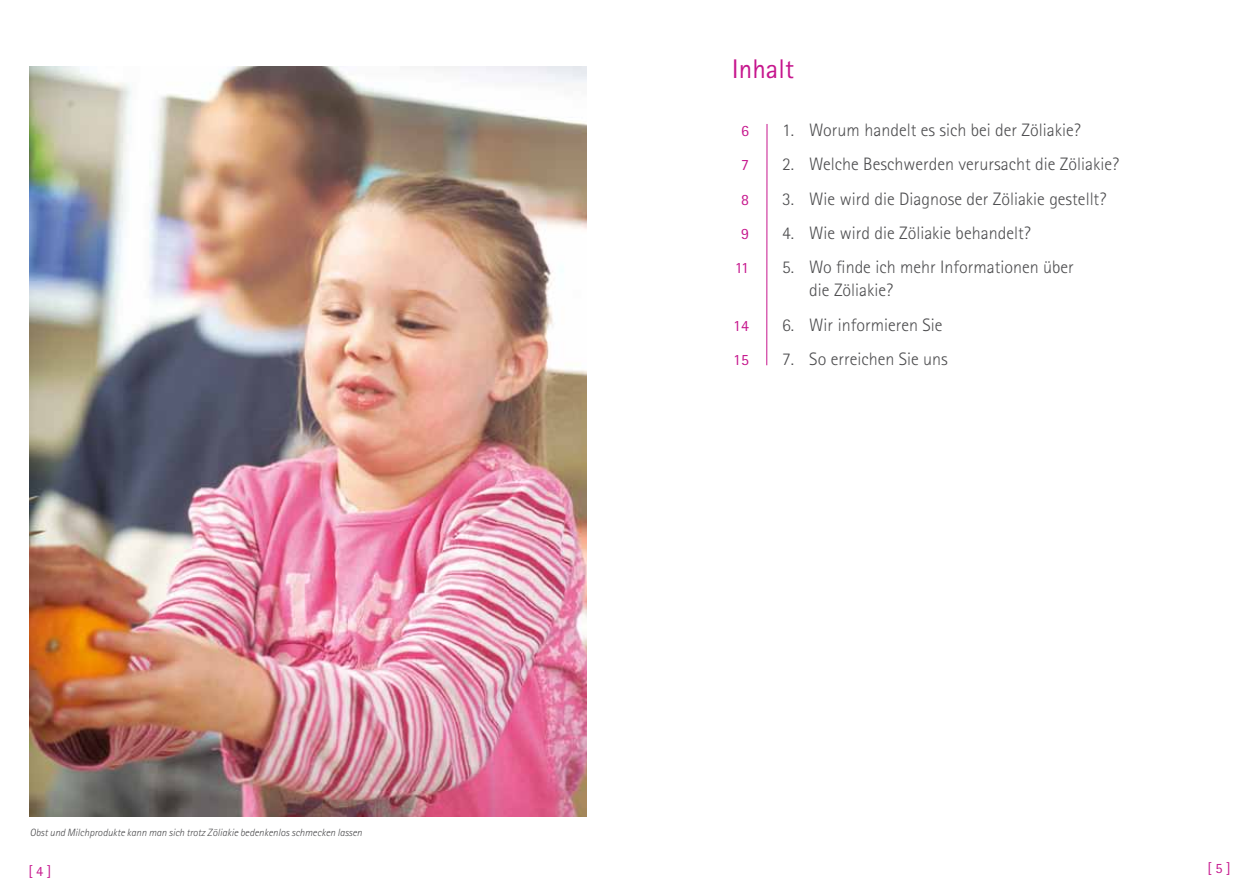
<style>
.page{position:relative;width:1259px;height:893px;background:#fff}
.page>*{position:absolute;margin:0;border:0;box-sizing:border-box;transform-origin:0 0}
.t1{font:27px "Rotis Sans Serif Pro";color:#c6168d}
.t2{font:300 18px/23px "Rotis Sans Serif Pro";color:#4d4d4f}
.t3{font:15.75px/34.5px "Rotis Sans Serif Pro";color:#c6168d;text-align:center}
.t4{font:14.25px "Rotis Sans Serif Pro";color:#c6168d}
.t5{font:italic 300 10.5px "Rotis Sans Serif Pro";color:#4d4d4f}
</style>
<div class="page">
<hr style="left:766px;top:124px;width:1px;height:241px;background:#c6168d">
<img style="left:30px;top:67px;width:557px;height:749px">
<p class="t5" style="left:30px;top:826px;width:334px">Obst und Milchprodukte kann man sich trotz Zöliakie bedenkenlos schmecken lassen</p>
<p class="t4" style="left:28px;top:863px;width:24px">[ 4 ]</p>
<h1 class="t1" style="left:732px;top:53px;width:63px">Inhalt</h1>
<p class="t3" style="left:735px;top:113px;width:16px">6<br>7<br>8<br>9<br>11</p>
<p class="t3" style="left:733px;top:308px;width:17px;text-align:left">14<br>15</p>
<p class="t2" style="left:782px;top:118px;width:300px">1. Worum handelt es sich bei der Zöliakie?</p>
<p class="t2" style="left:782px;top:153px;width:338px">2. Welche Beschwerden verursacht die Zöliakie?</p>
<p class="t2" style="left:782px;top:187px;width:325px">3. Wie wird die Diagnose der Zöliakie gestellt?</p>
<p class="t2" style="left:782px;top:222px;width:250px">4. Wie wird die Zöliakie behandelt?</p>
<p class="t2" style="left:809px;top:256px;width:266px;text-indent:-27px">5. Wo finde ich mehr Informationen über die Zöliakie?</p>
<p class="t2" style="left:782px;top:314px;width:162px">6. Wir informieren Sie</p>
<p class="t2" style="left:782px;top:348px;width:167px">7. So erreichen Sie uns</p>
<p class="t4" style="left:1207px;top:860px;width:24px">[ 5 ]</p>
</div>
